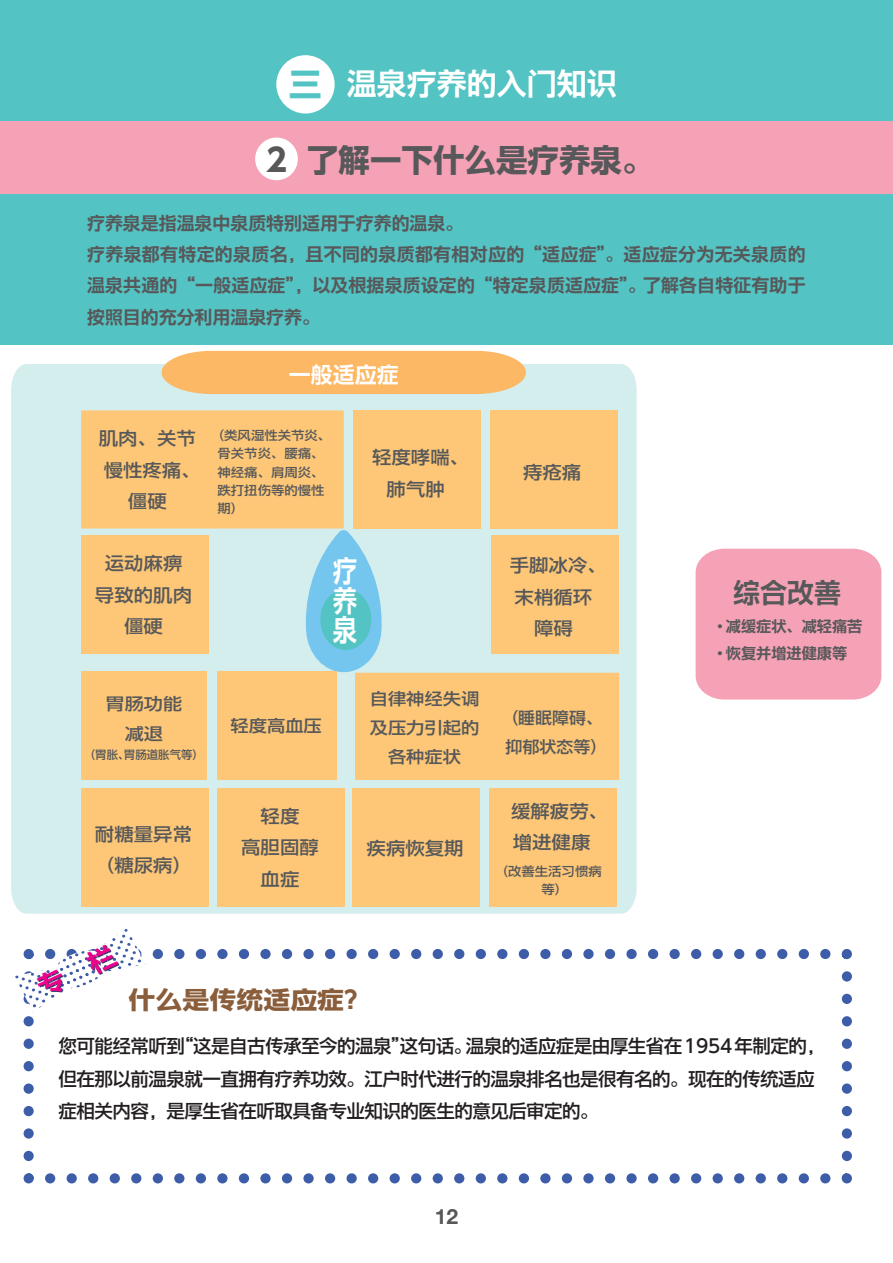
<style>
.page{position:relative;width:893px;height:1263px;background:#fff}
.page>*{position:absolute;margin:0;border:0;box-sizing:border-box;transform-origin:0 0}
.t1{font:700 31.5px "UD Shin Go SC Gbe";color:#57585a}
.t2{font:30px "UD Shin Go SC Gbe De B";color:#fff}
.t3{font:29.4px/29.4px "UD Shin Go SC Gbe De B";color:#fff;text-align:justify;scale:.83 1}
.t4{font:27px "UD Shin Go SC Gbe De B";color:#57585a}
.t5{font:700 24.3px "UD Shin Go SC Gbe";letter-spacing:.005em;color:#8a5d3b;scale:1.1 1}
.t6{font:21.9px "UD Shin Go SC Gbe De B";color:#fff}
.t7{font:700 21px "Helvetica Neue LT Std";color:#57585a}
.t8{font:500 18.6px/32.4px "UD Shin Go SC Gbe";letter-spacing:-.03em;color:#231f20}
.t9{font:500 18px/31.5px "UD Shin Go SC Gbe";color:#57585a;text-align:center;scale:1.08 1}
.t10{font:17.85px/31.3px "UD Shin Go SC Gbe De B";letter-spacing:.01em;color:#57585a}
.t11{font:500 16.65px/29.1px "UD Shin Go SC Gbe";color:#57585a;text-align:center;scale:1.1 1}
.t12{font:500 16.65px/29.1px "UD Shin Go SC Gbe";color:#57585a;text-align:center;scale:1.15 1}
.t13{font:500 16.35px/28.7px "UD Shin Go SC Gbe";color:#57585a;scale:1.04 1}
.t14{font:15.15px/26.5px "UD Shin Go SC Gbe De B";color:#57585a}
.t15{font:500 12.45px/18.1px "UD Shin Go SC Gbe";color:#57585a;scale:1.08 1}
.t16{font:500 11.4px "UD Shin Go SC Gbe";color:#57585a}
.s1{font-family:"UD Shin Go SC Gbe";font-weight:700;font-size:33px;color:#54c3c3}
</style>
<div class="page">
<div style="left:0;top:0;width:893px;height:345px;background:#54c3c3"></div>
<div style="left:0;top:121px;width:893px;height:73px;background:#f6a2b6"></div>
<div style="left:255px;top:138px;width:43px;height:42px;background:#fff;border-radius:50%"></div>
<div style="left:11px;top:364px;width:626px;height:550px;background:#d4eded"></div>
<div style="left:696px;top:549px;width:185px;height:150px;background:#f6a2b6"></div>
<div style="left:81px;top:788px;width:128px;height:118px;background:#fdc777"></div>
<div style="left:218px;top:788px;width:127px;height:118px;background:#fdc777"></div>
<div style="left:353px;top:788px;width:127px;height:118px;background:#fdc777"></div>
<div style="left:489px;top:788px;width:128px;height:118px;background:#fdc777"></div>
<svg style="left:81px;top:410px;width:538px;height:370px;background:#eecf95"></svg>
<div style="left:162px;top:351px;width:364px;height:43px;background:#fcb865"></div>
<div style="left:276px;top:55px;width:59px;height:59px;background:#fff;border-radius:50%"></div>
<svg style="left:842px;top:1173px;width:10px;height:10px"></svg>
<svg style="left:45px;top:1173px;width:785px;height:10px"></svg>
<svg style="left:24px;top:1173px;width:10px;height:10px"></svg>
<svg style="left:842px;top:949px;width:10px;height:10px"></svg>
<svg style="left:842px;top:971px;width:10px;height:190px"></svg>
<svg style="left:15px;top:929px;width:815px;height:232px"></svg>
<h2 class="t2" style="left:289px;top:65px;width:329px"><span class="s1">三</span> 温泉疗养的入门知识</h2>
<h1 class="t1" style="left:266px;top:140px;width:389px">2 了解一下什么是疗养泉。</h1>
<p class="t10" style="left:87px;top:207px;width:720px">疗养泉是指温泉中泉质特别适用于疗养的温泉。<br>疗养泉都有特定的泉质名，且不同的泉质都有相对应的“适应症”。适应症分为无关泉质的温泉共通的“一般适应症”，以及根据泉质设定的“特定泉质适应症”。了解各自特征有助于按照目的充分利用温泉疗养。</p>
<p class="t6" style="left:289px;top:361px;width:111px">一般适应症</p>
<p class="t9" style="left:99px;top:423px;width:96px">肌肉、关节慢性疼痛、僵硬</p>
<p class="t15" style="left:218px;top:427px;width:107px;text-indent:-7px">（类风湿性关节炎、骨关节炎、腰痛、神经痛、肩周炎、跌打扭伤等的慢性期）</p>
<p class="t9" style="left:372px;top:442px;width:91px">轻度哮喘、肺气肿</p>
<p class="t9" style="left:523px;top:457px;width:55px">痔疮痛</p>
<p class="t9" style="left:95px;top:548px;width:91px">运动麻痹导致的肌肉僵硬</p>
<p class="t9" style="left:510px;top:550px;width:91px">手脚冰冷、末梢循环障碍</p>
<h3 class="t3" style="left:333px;top:557px;width:30px">疗养泉</h3>
<p class="t12" style="left:106px;top:690px;width:68px">胃肠功能减退</p>
<p class="t16" style="left:84px;top:748px;width:122px">（胃胀、胃肠道胀气等）</p>
<p class="t9" style="left:95px;top:818px;width:91px;text-align:left">耐糖量异常（糖尿病）</p>
<p class="t11" style="left:231px;top:712px;width:85px">轻度高血压</p>
<p class="t9" style="left:241px;top:800px;width:73px">轻度<br>高胆固醇血症</p>
<p class="t11" style="left:370px;top:684px;width:101px">自律神经失调及压力引起的各种症状</p>
<p class="t9" style="left:367px;top:832px;width:91px">疾病恢复期</p>
<p class="t13" style="left:501px;top:704px;width:103px">（睡眠障碍、抑郁状态等）</p>
<p class="t9" style="left:511px;top:795px;width:91px;text-align:left">缓解疲劳、增进健康</p>
<p class="t15" style="left:542px;top:862px;width:57px;text-indent:-47px">（改善生活习惯病等）</p>
<h3 class="t5" style="left:128px;top:984px;width:222px">什么是传统适应症？</h3>
<h3 class="t4" style="left:733px;top:575px;width:110px">综合改善</h3>
<p class="t14" style="left:713px;top:613px;width:151px">·减缓症状、减轻痛苦·恢复并增进健康等</p>
<p class="t8" style="left:58px;top:1030px;width:768px">您可能经常听到“这是自古传承至今的温泉”这句话。温泉的适应症是由厚生省在1954年制定的，但在那以前温泉就一直拥有疗养功效。江户时代进行的温泉排名也是很有名的。现在的传统适应症相关内容，是厚生省在听取具备专业知识的医生的意见后审定的。</p>
<p class="t7" style="left:435px;top:1203px;width:25px">12</p>
</div>
